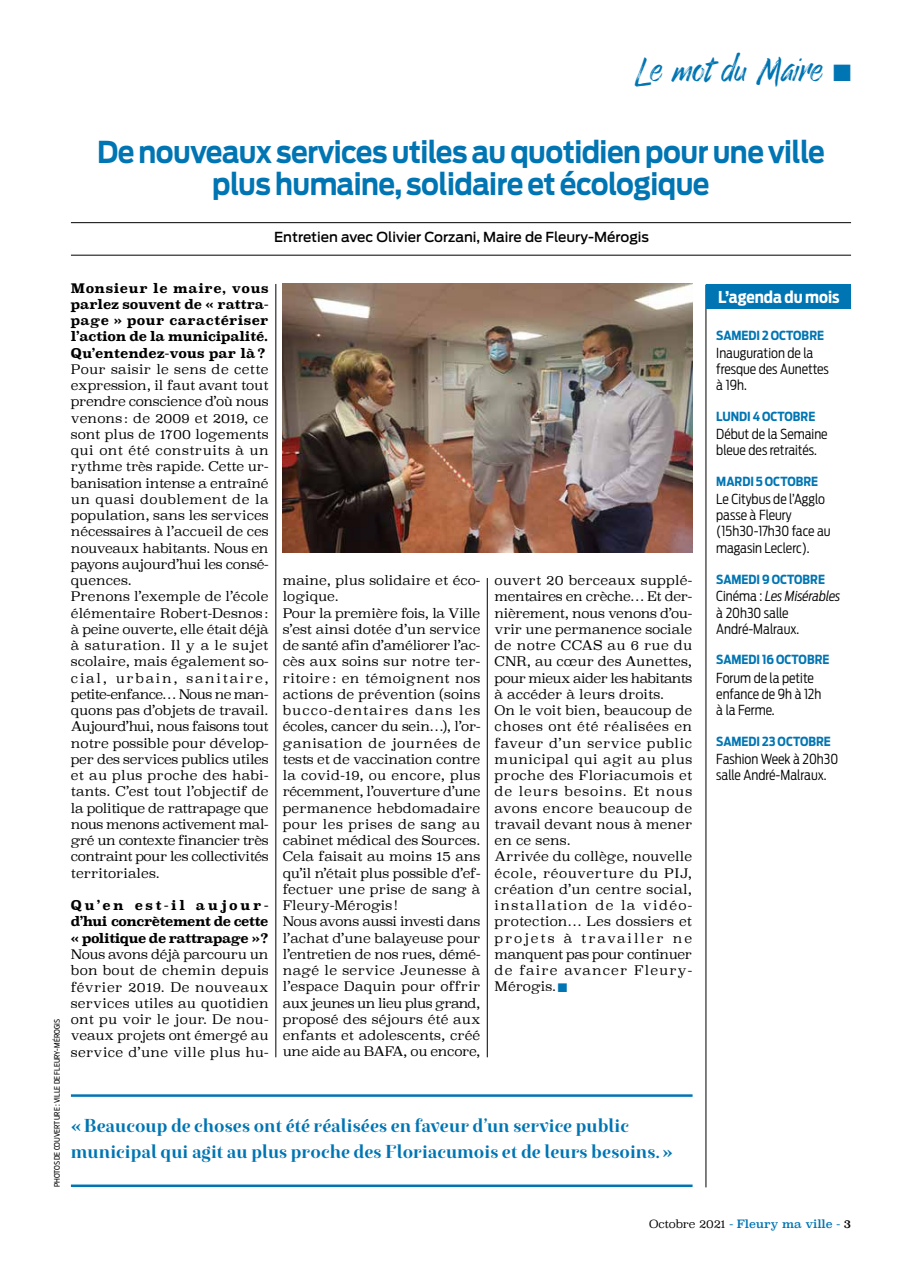
<style>
.page{position:relative;width:922px;height:1276px;background:#fff}
.page>*{position:absolute;margin:0;border:0;box-sizing:border-box;transform-origin:0 0}
.t1{font:33.75px "Enjoythe Ride";color:#0075b3}
.t2{font:700 30px/32.5px "Antenna";letter-spacing:-.02em;color:#0075b3;text-align:center;scale:.9 1}
.t3{font:700 18.75px/26.2px "Exquise FY";color:#0075b3}
.t4{font:700 16.25px "Antenna Cond";color:#fff}
.t5{font:300 13.75px/16.2px "Antenna Cond";color:#000}
.t6{font:500 13.75px "Antenna";color:#000}
.t7{font:300 13.12px/16.2px "Superclarendon";letter-spacing:.005em;color:#000}
.t8{font:700 13.12px/16.2px "Superclarendon";letter-spacing:-.02em;color:#000;text-align:justify}
.t9{font:700 12.5px "Antenna Cond";color:#0075b3}
.t10{font:11.25px "Superclarendon";letter-spacing:-.01em;color:#0075b3}
.t11{font:7.5px "Antenna Cond";color:#000}
.s1{color:#0075b3}
.s2{font-style:italic}
.s3{font-weight:300;color:#000}
.s4{color:#000}
</style>
<div class="page">
<hr style="left:275px;top:284px;width:1px;height:773px;background:#000">
<hr style="left:487px;top:578px;width:1px;height:479px;background:#000">
<hr style="left:705px;top:285px;width:1px;height:902px;background:#000">
<hr style="left:71px;top:222px;width:779px;height:1px;background:#000">
<img style="left:283px;top:284px;width:409px;height:269px">
<hr style="left:71px;top:255px;width:779px;height:1px;background:#000">
<div style="left:706px;top:284px;width:145px;height:25px;background:#0075b3"></div>
<hr style="left:71px;top:1094px;width:621px;height:2px;background:#0075b3">
<hr style="left:71px;top:1184px;width:621px;height:3px;background:#0075b3">
<h1 class="t1" style="left:636px;top:50px;width:216px">Le mot du Maire ■</h1>
<h2 class="t2" style="left:97px;top:135px;width:810px">De nouveaux services utiles au quotidien pour une ville plus humaine, solidaire et écologique</h2>
<p class="t6" style="left:274px;top:229px;width:376px">Entretien avec Olivier Corzani, Maire de Fleury-Mérogis</p>
<p class="t11" style="left:52px;top:1187px;width:170px;rotate:-90deg">PHOTOS DE COUVERTURE : VILLE DE FLEURY-MÉROGIS</p>
<p class="t8" style="left:71px;top:280px;width:199px">Monsieur le maire, vous parlez souvent de « rattra&shy;page » pour caractériser l’action de la municipalité.<br>Qu’entendez-vous par là?</p>
<p class="t7" style="left:71px;top:362px;width:199px">Pour saisir le sens de cette expression, il faut avant tout prendre conscience d’où nous venons : de 2009 et 2019, ce sont plus de 1700 logements qui ont été construits à un rythme très rapide. Cette ur&shy;banisation intense a entraîné un quasi doublement de la population, sans les services nécessaires à l’accueil de ces nouveaux habitants. Nous en payons aujourd’hui les consé&shy;quences.<br>Prenons l’exemple de l’école élémentaire Robert-Desnos : à peine ouverte, elle était déjà à saturation. Il y a le sujet scolaire, mais également so&shy;cial, urbain, sanitaire, petite-enfance… Nous ne man&shy;quons pas d’objets de travail.<br>Aujourd’hui, nous faisons tout notre possible pour dévelop&shy;per des services publics utiles et au plus proche des habi&shy;tants. C’est tout l’objectif de la politique de rattrapage que nous menons activement mal&shy;gré un contexte financier très contraint pour les collectivités territoriales.</p>
<p class="t8" style="left:71px;top:898px;width:199px">Qu’en est-il aujour&shy;d’hui concrètement de cette « politique de rattrapage »?</p>
<p class="t7" style="left:71px;top:947px;width:199px;text-align:justify">Nous avons déjà parcouru un bon bout de chemin depuis février 2019. De nouveaux services utiles au quotidien ont pu voir le jour. De nou&shy;veaux projets ont émergé au service d’une ville plus hu-</p>
<p class="t7" style="left:283px;top:573px;width:199px">maine, plus solidaire et éco&shy;logique.<br>Pour la première fois, la Ville s’est ainsi dotée d’un service de santé afin d’améliorer l’ac&shy;cès aux soins sur notre ter&shy;ritoire : en témoignent nos actions de prévention (soins bucco-dentaires dans les écoles, cancer du sein…), l’or&shy;ganisation de journées de tests et de vaccination contre la covid-19, ou encore, plus récemment, l’ouverture d’une permanence hebdomadaire pour les prises de sang au cabinet médical des Sources.<br>Cela faisait au moins 15 ans qu’il n’était plus possible d’ef&shy;fectuer une prise de sang à<br>Fleury-Mérogis !<br>Nous avons aussi investi dans l’achat d’une balayeuse pour l’entretien de nos rues, démé&shy;nagé le service Jeunesse à l’espace Daquin pour offrir aux jeunes un lieu plus grand, proposé des séjours été aux enfants et adolescents, créé une aide au BAFA, ou encore,</p>
<p class="t7" style="left:494px;top:573px;width:199px">ouvert 20 berceaux supplé&shy;mentaires en crèche… Et der&shy;nièrement, nous venons d’ou&shy;vrir une permanence sociale de notre CCAS au 6 rue du<br>CNR, au cœur des Aunettes, pour mieux aider les habitants à accéder à leurs droits.<br>On le voit bien, beaucoup de choses ont été réalisées en faveur d’un service public municipal qui agit au plus proche des Floriacumois et de leurs besoins. Et nous avons encore beaucoup de travail devant nous à mener en ce sens.<br>Arrivée du collège, nouvelle école, réouverture du PIJ, création d’un centre social, installation de la vidéo&shy;protection… Les dossiers et projets à travailler ne manquent pas pour continuer de faire avancer Fleury-<br>Mérogis.<span class="s1">■</span></p>
<h3 class="t3" style="left:71px;top:1112px;width:603px">«Beaucoup de choses ont été réalisées en faveur d’un service public municipal qui agit au plus proche des Floriacumois et de leurs besoins.»</h3>
<p class="t4" style="left:717px;top:287px;width:123px">L’agenda du mois</p>
<p class="t9" style="left:716px;top:328px;width:109px">SAMEDI 2 OCTOBRE</p>
<p class="t5" style="left:716px;top:344px;width:114px">Inauguration de la fresque des Aunettes à 19h.</p>
<p class="t9" style="left:716px;top:409px;width:100px">LUNDI 4 OCTOBRE</p>
<p class="t5" style="left:716px;top:426px;width:113px">Début de la Semaine bleue des retraités.</p>
<p class="t9" style="left:716px;top:474px;width:103px">MARDI 5 OCTOBRE</p>
<p class="t5" style="left:716px;top:491px;width:116px">Le Citybus de l’Agglo passe à Fleury (15h30-17h30 face au magasin Leclerc).</p>
<p class="t9" style="left:716px;top:572px;width:110px">SAMEDI 9 OCTOBRE</p>
<p class="t5" style="left:716px;top:588px;width:126px">Cinéma : <span class="s2">Les Misérables </span>à 20h30 salle<br>André-Malraux.</p>
<p class="t9" style="left:716px;top:652px;width:115px">SAMEDI 16 OCTOBRE</p>
<p class="t5" style="left:716px;top:669px;width:107px">Forum de la petite enfance de 9h à 12h à la Ferme.</p>
<p class="t9" style="left:716px;top:734px;width:116px">SAMEDI 23 OCTOBRE</p>
<p class="t5" style="left:716px;top:751px;width:123px">Fashion Week à 20h30 salle André-Malraux.</p>
<p class="t10" style="left:649px;top:1216px;width:203px"><span class="s3">Octobre 2021</span> - Fleury ma ville - <span class="s4">3</span></p>
</div>
